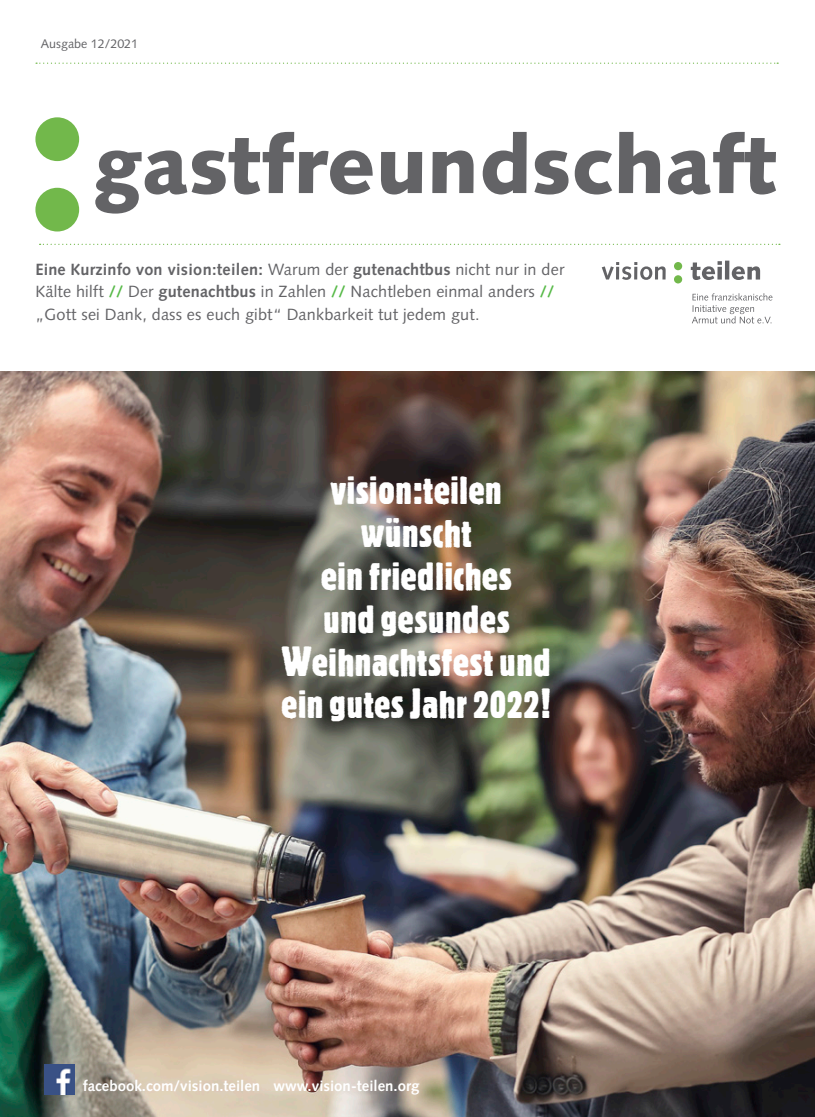
<style>
.page{position:relative;width:815px;height:1117px;background:#fff}
.page>*{position:absolute;margin:0;border:0;box-sizing:border-box;transform-origin:0 0}
.t1{font:900 81.5px "Syntax";letter-spacing:.005em;color:#636366}
.t2{font:700 condensed 42.12px/42.9px "Bannertype 1";color:#fff;text-align:center}
.t3{font:16.25px/22.5px "Syntax";letter-spacing:.01em;color:#636366}
.t4{font:700 15px "Syntax";color:#fff}
.t5{font:12.5px "Syntax";color:#636366}
.s1{font-weight:700}
.s2{font-weight:700;color:#56b947}
</style>
<div class="page">
<img style="left:0;top:371px;width:815px;height:745px">
<div style="left:35px;top:188px;width:44px;height:43px;background:#72b84b;border-radius:50%"></div>
<div style="left:35px;top:117px;width:44px;height:44px;background:#72b84b;border-radius:50%"></div>
<svg style="left:36px;top:63px;width:742px;height:1px"></svg>
<svg style="left:40px;top:244px;width:740px;height:1px"></svg>
<svg style="left:602px;top:262px;width:64px;height:18px"></svg>
<svg style="left:691px;top:260px;width:69px;height:20px"></svg>
<svg style="left:692px;top:293px;width:80px;height:30px"></svg>
<div style="left:674px;top:275px;width:8px;height:8px;background:#72b84b;border-radius:50%"></div>
<div style="left:674px;top:262px;width:8px;height:8px;background:#72b84b;border-radius:50%"></div>
<img style="left:44px;top:1064px;width:30px;height:30px">
<p class="t5" style="left:41px;top:37px;width:99px">Ausgabe 12/2021</p>
<h1 class="t1" style="left:95px;top:116px;width:684px">gastfreundschaft</h1>
<p class="t3" style="left:35px;top:258px;width:530px"><span class="s1">Eine Kurzinfo von vision:teilen:</span> Warum der <span class="s1">gutenachtbus</span> nicht nur in der<br>Kälte hilft <span class="s2">//</span> Der <span class="s1">gutenachtbus</span> in Zahlen <span class="s2">//</span> Nachtleben einmal anders <span class="s2">// </span>„Gott sei Dank, dass es euch gibt“ Dankbarkeit tut jedem gut.</p>
<h2 class="t2" style="left:281px;top:469px;width:272px">vision:teilen wünscht<br>ein friedliches<br>und gesundes<br>Weihnachtsfest und ein gutes Jahr 2022!</h2>
<p class="t4" style="left:83px;top:1076px;width:338px">facebook.com/vision.teilen www.vision-teilen.org</p>
</div>
